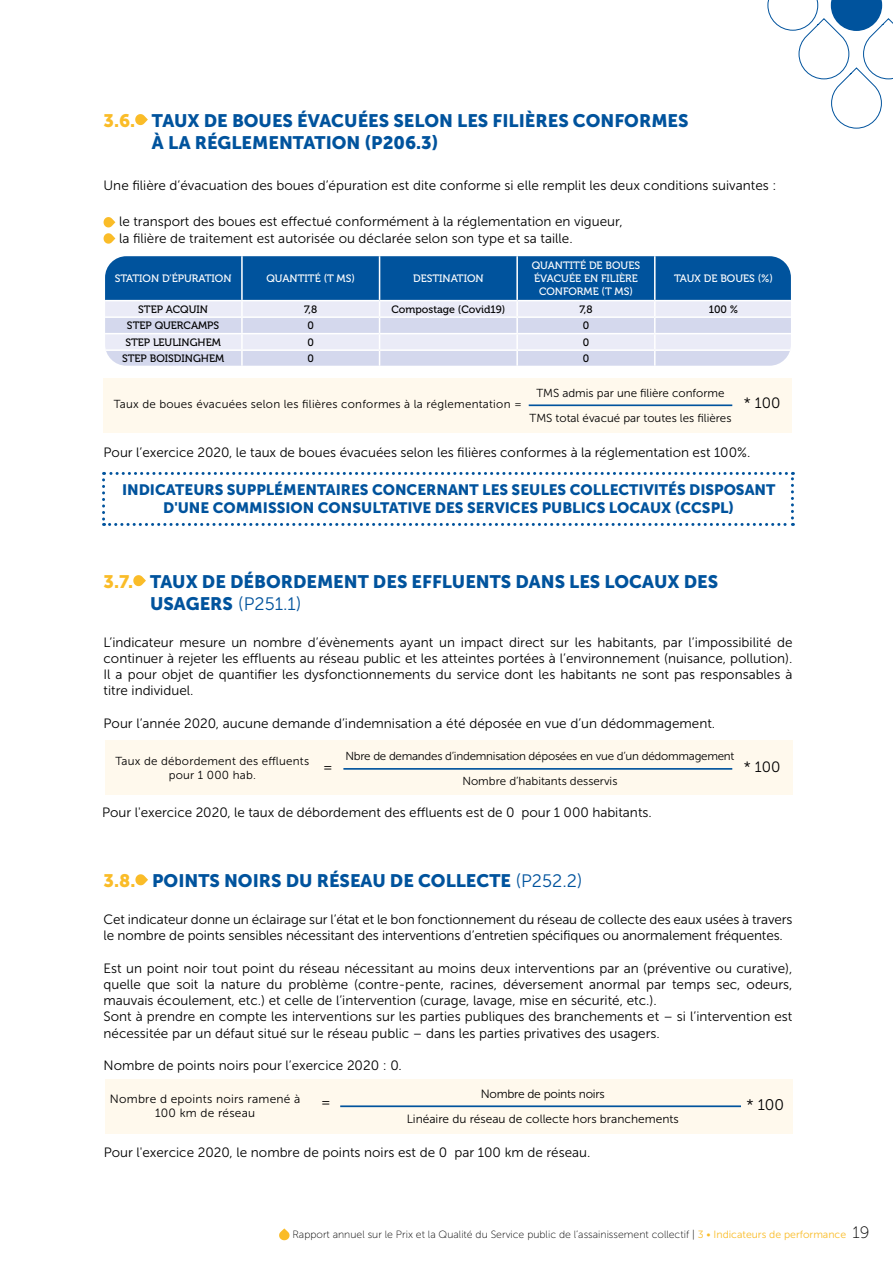
<style>
.page{position:relative;width:893px;height:1263px;background:#fff}
.page>*{position:absolute;margin:0;border:0;box-sizing:border-box;transform-origin:0 0}
.t1{font:18px/21.6px "Museo Sans 900";color:#00539d}
.t2{font:18px "Museo Sans 300";color:#00539d}
.t3{font:15.3px "Museo Sans 300";color:#000}
.t4{font:15px/18px "Museo Sans 900";color:#00539d;text-align:center}
.t5{font:14.85px "Museo Sans 300";color:#000}
.t6{font:13.5px/16.2px "Museo Sans 300";color:#000}
.t7{font:12px/25.5px "Museo Sans 300";color:#000;text-align:center}
.t8{font:12px/14.4px "Museo Sans 300";letter-spacing:.02em;color:#000;text-align:center}
.t9{font:11.55px/14px "Museo Sans 300";letter-spacing:.02em;color:#000;text-align:center}
.t10{font:11.55px/24.8px "Museo Sans 300";letter-spacing:-.02em;color:#000;text-align:center}
.t11{font:11.55px/24.9px "Museo Sans 300";color:#000;text-align:center}
.t12{font:10.65px/12.8px "Museo 500";color:#fff;text-align:center}
.t13{font:10.65px "Museo 500";color:#000}
.t14{font:10.5px "Museo Sans 100";color:#000}
.s1{color:#fabc28}
.s2{font-family:"Museo Sans 900"}
.s3{font-family:"Museo Sans 300"}
.s4{font-family:"Museo Sans 300";color:#fabc28}
.s5{font-size:16.5px}
</style>
<div class="page">
<svg style="left:105px;top:256px;width:686px;height:110px;background:#88abd1"></svg>
<hr style="left:105px;top:300px;width:137px;height:1px;background:#fff">
<hr style="left:242px;top:300px;width:138px;height:1px;background:#fff">
<hr style="left:380px;top:300px;width:137px;height:1px;background:#fff">
<hr style="left:517px;top:300px;width:138px;height:1px;background:#fff">
<hr style="left:655px;top:300px;width:136px;height:1px;background:#fff">
<hr style="left:241px;top:256px;width:2px;height:44px;background:#fff">
<hr style="left:379px;top:256px;width:1px;height:44px;background:#fff">
<hr style="left:516px;top:256px;width:2px;height:44px;background:#fff">
<hr style="left:654px;top:256px;width:2px;height:44px;background:#fff">
<svg style="left:279px;top:1228px;width:10px;height:12px"></svg>
<svg style="left:767px;top:0;width:126px;height:129px"></svg>
<svg style="left:135px;top:114px;width:13px;height:11px"></svg>
<svg style="left:104px;top:217px;width:11px;height:10px"></svg>
<svg style="left:104px;top:233px;width:11px;height:11px"></svg>
<div style="left:104px;top:378px;width:688px;height:54px;background:#fff9ed"></div>
<hr style="left:529px;top:404px;width:203px;height:2px;background:#00539d">
<svg style="left:102px;top:472px;width:692px;height:54px"></svg>
<svg style="left:133px;top:575px;width:13px;height:11px"></svg>
<div style="left:105px;top:740px;width:687px;height:54px;background:#fff9ed"></div>
<hr style="left:343px;top:768px;width:389px;height:2px;background:#00539d">
<div style="left:105px;top:1080px;width:687px;height:54px;background:#fff9ed"></div>
<svg style="left:135px;top:874px;width:13px;height:11px"></svg>
<hr style="left:340px;top:1105px;width:401px;height:2px;background:#00539d">
<h1 class="t1" style="left:152px;top:110px;width:538px;text-indent:-48px"><span class="s1">3.6.</span> TAUX DE BOUES ÉVACUÉES SELON LES FILIÈRES CONFORMES<br>À LA RÉGLEMENTATION (P206.3)</h1>
<p class="t6" style="left:104px;top:177px;width:674px">Une filière d’évacuation des boues d’épuration est dite conforme si elle remplit les deux conditions suivantes :</p>
<p class="t6" style="left:119px;top:214px;width:505px">le transport des boues est effectué conformément à la réglementation en vigueur, la filière de traitement est autorisée ou déclarée selon son type et sa taille.</p>
<p class="t12" style="left:115px;top:272px;width:118px">STATION D'ÉPURATION</p>
<p class="t12" style="left:266px;top:272px;width:90px">QUANTITÉ (T MS)</p>
<p class="t12" style="left:413px;top:272px;width:72px">DESTINATION</p>
<p class="t12" style="left:532px;top:259px;width:110px">QUANTITÉ DE BOUES<br>ÉVACUÉE EN FILIÈRE<br>CONFORME (T MS)</p>
<p class="t12" style="left:674px;top:272px;width:101px">TAUX DE BOUES (%)</p>
<p class="t13" style="left:138px;top:303px;width:71px">STEP ACQUIN</p>
<p class="t13" style="left:304px;top:303px;width:15px">7,8</p>
<p class="t13" style="left:391px;top:303px;width:115px">Compostage (Covid19)</p>
<p class="t13" style="left:579px;top:303px;width:15px">7,8</p>
<p class="t13" style="left:709px;top:303px;width:31px">100 %</p>
<p class="t13" style="left:127px;top:320px;width:94px">STEP QUERCAMPS</p>
<p class="t13" style="left:307px;top:320px;width:8px">0</p>
<p class="t13" style="left:583px;top:320px;width:8px">0</p>
<p class="t13" style="left:125px;top:336px;width:97px">STEP LEULINGHEM</p>
<p class="t13" style="left:307px;top:336px;width:8px">0</p>
<p class="t13" style="left:583px;top:336px;width:8px">0</p>
<p class="t13" style="left:122px;top:353px;width:104px">STEP BOISDINGHEM</p>
<p class="t13" style="left:307px;top:353px;width:8px">0</p>
<p class="t13" style="left:583px;top:353px;width:8px">0</p>
<p class="t11" style="left:529px;top:381px;width:203px">TMS admis par une filière conforme<br>TMS total évacué par toutes les filières</p>
<p class="t9" style="left:114px;top:397px;width:410px">Taux de boues évacuées selon les filières conformes à la réglementation =</p>
<p class="t5" style="left:744px;top:395px;width:38px">* 100</p>
<p class="t6" style="left:104px;top:445px;width:648px">Pour l’exercice 2020, le taux de boues évacuées selon les filières conformes à la réglementation est 100%.</p>
<p class="t4" style="left:122px;top:481px;width:655px">INDICATEURS SUPPLÉMENTAIRES CONCERNANT LES SEULES COLLECTIVITÉS DISPOSANT<br>D'UNE COMMISSION CONSULTATIVE DES SERVICES PUBLICS LOCAUX (CCSPL)</p>
<h1 class="t1" style="left:104px;top:571px;width:616px"><span class="s1">3.7.</span> TAUX DE DÉBORDEMENT DES EFFLUENTS DANS LES LOCAUX DES</h1>
<h1 class="t2" style="left:150px;top:594px;width:153px"><span class="s2">USAGERS</span> (P251.1)</h1>
<p class="t6" style="left:104px;top:634px;width:690px;text-align:justify">L’indicateur mesure un nombre d’évènements ayant un impact direct sur les habitants, par l’impossibilité de continuer à rejeter les effluents au réseau public et les atteintes portées à l’environnement (nuisance, pollution).<br>Il a pour objet de quantifier les dysfonctionnements du service dont les habitants ne sont pas responsables à titre individuel.</p>
<p class="t6" style="left:104px;top:715px;width:613px">Pour l’année 2020, aucune demande d’indemnisation a été déposée en vue d’un dédommagement.</p>
<p class="t10" style="left:345px;top:744px;width:391px">Nbre de demandes d’indemnisation déposées en vue d’un dédommagement<br>Nombre d’habitants desservis</p>
<p class="t9" style="left:116px;top:754px;width:195px">Taux de débordement des effluents pour 1 000 hab.</p>
<p class="t5" style="left:744px;top:759px;width:38px">* 100</p>
<p class="t5" style="left:323px;top:759px;width:12px">=</p>
<p class="t6" style="left:102px;top:804px;width:551px">Pour l'exercice 2020, le taux de débordement des effluents est de 0 pour 1 000 habitants.</p>
<h1 class="t1" style="left:104px;top:870px;width:481px"><span class="s1">3.8.</span> POINTS NOIRS DU RÉSEAU DE COLLECTE <span class="s3">(P252.2)</span></h1>
<p class="t6" style="left:104px;top:911px;width:690px">Cet indicateur donne un éclairage sur l’état et le bon fonctionnement du réseau de collecte des eaux usées à travers le nombre de points sensibles nécessitant des interventions d’entretien spécifiques ou anormalement fréquentes.</p>
<p class="t6" style="left:104px;top:960px;width:690px">Est un point noir tout point du réseau nécessitant au moins deux interventions par an (préventive ou curative), quelle que soit la nature du problème (contre-pente, racines, déversement anormal par temps sec, odeurs, mauvais écoulement, etc.) et celle de l’intervention (curage, lavage, mise en sécurité, etc.).<br>Sont à prendre en compte les interventions sur les parties publiques des branchements et – si l’intervention est nécessitée par un défaut situé sur le réseau public – dans les parties privatives des usagers.</p>
<p class="t6" style="left:104px;top:1057px;width:300px">Nombre de points noirs pour l’exercice 2020 : 0.</p>
<p class="t7" style="left:407px;top:1081px;width:273px">Nombre de points noirs<br>Linéaire du réseau de collecte hors branchements</p>
<p class="t8" style="left:110px;top:1091px;width:192px">Nombre d epoints noirs ramené à<br>100 km de réseau</p>
<p class="t3" style="left:746px;top:1096px;width:39px">* 100</p>
<p class="t5" style="left:321px;top:1094px;width:12px">=</p>
<p class="t6" style="left:104px;top:1144px;width:488px">Pour l'exercice 2020, le nombre de points noirs est de 0 par 100 km de réseau.</p>
<p class="t14" style="left:292px;top:1229px;width:579px">Rapport annuel sur le Prix et la Qualité du Service public de l’assainissement collectif | <span class="s4">3 • Indicateurs de performance</span> <span class="s5">19</span></p>
</div>
